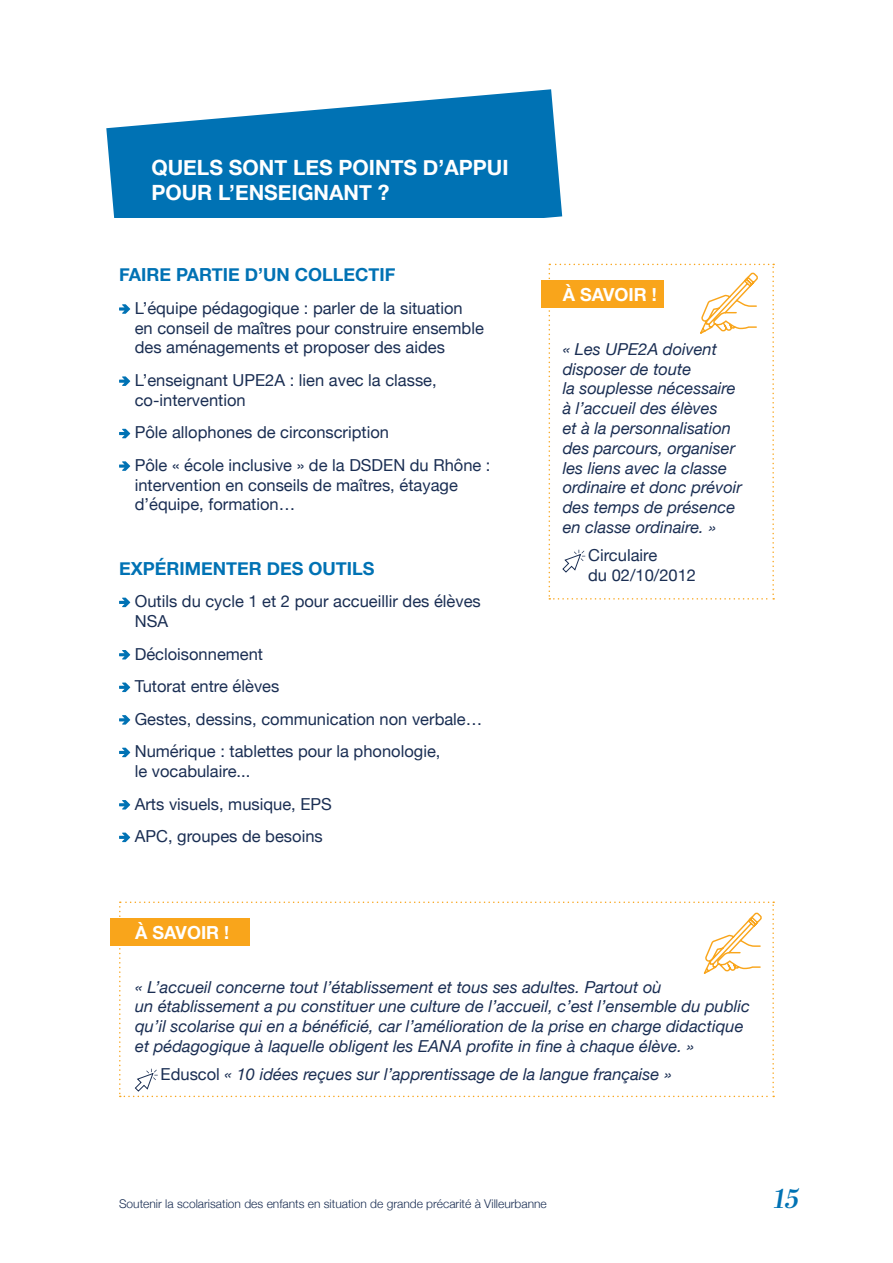
<style>
.page{position:relative;width:893px;height:1263px;background:#fff}
.page>*{position:absolute;margin:0;border:0;box-sizing:border-box;transform-origin:0 0}
.t1{font:italic 600 27px "Abril Display";color:#0072b4}
.t2{font:700 21px/25.2px "Helvetica Neue";color:#fff}
.t3{font:700 18px "Helvetica Neue";color:#0072b4}
.t4{font:700 18px "Helvetica Neue";color:#fff}
.t5{font:italic 16.5px/19.8px "Helvetica Neue";color:#1a2e53}
.t6{font:16.5px/19.8px "Helvetica Neue";color:#1a2e53}
.t7{font:300 12px "Helvetica Neue";color:#1a2e53}
.s1{font-style:normal}
</style>
<div class="page">
<svg style="left:106px;top:89px;width:456px;height:129px;fill:#0072b4"></svg>
<svg style="left:119px;top:304px;width:11px;height:10px"></svg>
<svg style="left:119px;top:376px;width:11px;height:10px"></svg>
<svg style="left:119px;top:429px;width:11px;height:9px"></svg>
<svg style="left:119px;top:461px;width:11px;height:10px"></svg>
<svg style="left:119px;top:598px;width:11px;height:9px"></svg>
<svg style="left:119px;top:650px;width:11px;height:9px"></svg>
<svg style="left:119px;top:682px;width:11px;height:10px"></svg>
<svg style="left:119px;top:715px;width:11px;height:10px"></svg>
<svg style="left:119px;top:748px;width:11px;height:9px"></svg>
<svg style="left:119px;top:800px;width:11px;height:9px"></svg>
<svg style="left:119px;top:833px;width:11px;height:9px"></svg>
<div style="left:541px;top:280px;width:123px;height:28px;background:#f9a51b"></div>
<div style="left:111px;top:918px;width:139px;height:27px;background:#f9a51b"></div>
<svg style="left:119px;top:901px;width:655px;height:196px"></svg>
<svg style="left:549px;top:264px;width:225px;height:336px"></svg>
<p class="t2" style="left:151px;top:155px;width:359px">QUELS SONT LES POINTS D’APPUI<br>POUR L’ENSEIGNANT ?</p>
<p class="t3" style="left:119px;top:261px;width:278px">FAIRE PARTIE D’UN COLLECTIF</p>
<p class="t6" style="left:135px;top:299px;width:351px">L’équipe pédagogique : parler de la situation en conseil de maîtres pour construire ensemble des aménagements et proposer des aides</p>
<p class="t6" style="left:135px;top:371px;width:303px">L’enseignant UPE2A : lien avec la classe, co-intervention</p>
<p class="t6" style="left:135px;top:423px;width:256px">Pôle allophones de circonscription</p>
<p class="t6" style="left:135px;top:456px;width:357px">Pôle « école inclusive » de la DSDEN du Rhône : intervention en conseils de maîtres, étayage d’équipe, formation…</p>
<p class="t3" style="left:119px;top:554px;width:257px">EXPÉRIMENTER DES OUTILS</p>
<p class="t6" style="left:135px;top:592px;width:347px">Outils du cycle 1 et 2 pour accueillir des élèves<br>NSA</p>
<p class="t6" style="left:135px;top:645px;width:130px">Décloisonnement</p>
<p class="t6" style="left:135px;top:677px;width:146px">Tutorat entre élèves</p>
<p class="t6" style="left:135px;top:710px;width:349px">Gestes, dessins, communication non verbale…</p>
<p class="t6" style="left:135px;top:742px;width:307px">Numérique : tablettes pour la phonologie, le vocabulaire...</p>
<p class="t6" style="left:135px;top:795px;width:199px">Arts visuels, musique, EPS</p>
<p class="t6" style="left:135px;top:827px;width:189px">APC, groupes de besoins</p>
<p class="t4" style="left:135px;top:918px;width:96px">À SAVOIR !</p>
<p class="t4" style="left:563px;top:280px;width:96px">À SAVOIR !</p>
<p class="t5" style="left:563px;top:340px;width:181px">« Les UPE2A doivent disposer de toute<br>la souplesse nécessaire à l’accueil des élèves<br>et à la personnalisation des parcours, organiser les liens avec la classe ordinaire et donc prévoir des temps de présence en classe ordinaire. »</p>
<p class="t6" style="left:588px;top:546px;width:109px">Circulaire<br>du 02/10/2012</p>
<p class="t5" style="left:135px;top:978px;width:616px">« L’accueil concerne tout l’établissement et tous ses adultes. Partout où<br>un établissement a pu constituer une culture de l’accueil, c’est l’ensemble du public qu’il scolarise qui en a bénéficié, car l’amélioration de la prise en charge didactique et pédagogique à laquelle obligent les EANA profite in fine à chaque élève. »</p>
<p class="t5" style="left:161px;top:1065px;width:512px"><span class="s1">Eduscol</span> « 10 idées reçues sur l’apprentissage de la langue française »</p>
<p class="t7" style="left:119px;top:1194px;width:429px">Soutenir la scolarisation des enfants en situation de grande précarité à Villeurbanne</p>
<p class="t1" style="left:774px;top:1179px;width:27px">15</p>
</div>
